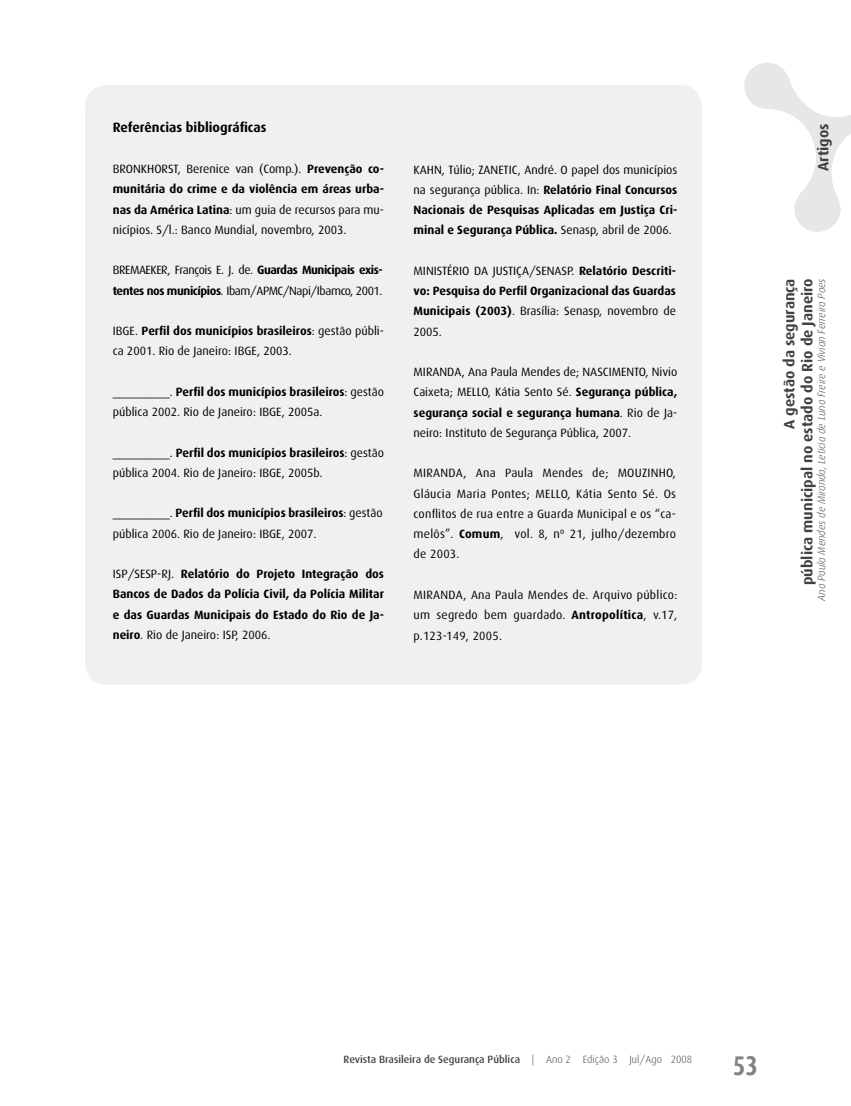
<style>
.page{position:relative;width:851px;height:1106px;background:#fff}
.page>*{position:absolute;margin:0;border:0;box-sizing:border-box;transform-origin:0 0}
.t1{font:700 27px "Dax Condensed";color:#808285}
.t2{font:700 15px/18px "Dax";color:#414142;text-align:right}
.t3{font:700 13.5px "Dax";color:#000}
.t4{font:12px/20.2px "Dax";color:#000;text-align:justify}
.t5{font:700 12px/20.2px "Dax";color:#000;text-align:justify}
.t6{font:12px/20.2px "Dax";letter-spacing:-.035em;color:#000}
.t7{font:italic 300 10.5px "Dax";color:#414142}
.t8{font:500 10.5px "Dax";color:#414142}
.s1{font-weight:700}
.s2{font-style:italic}
.s3{font-weight:400}
.s4{font-weight:400;font-style:italic}
.s5{font-weight:300}
</style>
<div class="page">
<svg style="left:744px;top:62px;width:106px;height:170px"></svg>
<div style="left:85px;top:85px;width:617px;height:599px;background:#eff0f0;border-radius:21px"></div>
<p class="t3" style="left:113px;top:120px;width:155px">Referências bibliográficas</p>
<p class="t4" style="left:113px;top:159px;width:15px">Bronkhorst</p>
<p class="t4" style="left:113px;top:159px;width:273px;text-indent:65px">, Berenice van (Comp.). <span class="s1">Prevenção co&shy;munitária do crime e da violência em áreas urba&shy;nas da América Latina</span>: um guia de recursos para mu&shy;nicípios. S/l.: Banco Mundial, novembro, 2003.</p>
<p class="t6" style="left:113px;top:260px;width:271px">BREMAEKER, François E. J. de. <span class="s1">Guardas Municipais exis&shy;tentes nos municípios</span><span class="s2">.</span> Ibam/APMC/Napi/Ibamco, 2001.</p>
<p class="t4" style="left:113px;top:321px;width:273px">IBGE. <span class="s1">Perfil dos municípios brasileiros</span>: gestão públi&shy;ca 2001. Rio de Janeiro: IBGE, 2003.</p>
<p class="t4" style="left:113px;top:381px;width:273px">_________. <span class="s1">Perfil dos municípios brasileiros</span>: gestão pública 2002. Rio de Janeiro: IBGE, 2005a.</p>
<p class="t4" style="left:113px;top:442px;width:273px">_________. <span class="s1">Perfil dos municípios brasileiros</span>: gestão pública 2004. Rio de Janeiro: IBGE, 2005b.</p>
<p class="t4" style="left:113px;top:503px;width:271px">_________. <span class="s1">Perfil dos municípios brasileiros</span>: gestão pública 2006. Rio de Janeiro: IBGE, 2007.</p>
<p class="t5" style="left:113px;top:564px;width:273px"><span class="s3">ISP/SESP-RJ.</span> Relatório do Projeto Integração dos Bancos de Dados da Polícia Civil, da Polícia Militar e das Guardas Municipais do Estado do Rio de Ja&shy;neiro<span class="s4">.</span> <span class="s3">Rio de Janeiro: ISP, 2006.</span></p>
<p class="t4" style="left:413px;top:159px;width:265px">KAHN, Túlio; ZANETIC, André. O papel dos municípios</p>
<p class="t5" style="left:413px;top:180px;width:265px"><span class="s3">na segurança pública. In:</span> Relatório Final Concursos Nacionais de Pesquisas Aplicadas em Justiça Cri&shy;minal e Segurança Pública. <span class="s3">Senasp, abril de 2006.</span></p>
<p class="t5" style="left:413px;top:261px;width:264px"><span class="s3">MINISTÉRIO DA JUSTIÇA/SENASP.</span> Relatório Descriti&shy;vo: Pesquisa do Perfil Organizacional das Guardas Municipais (2003)<span class="s3">. Brasília: Senasp, novembro de 2005.</span></p>
<p class="t4" style="left:413px;top:362px;width:184px">MIRANDA, Ana Paula Mendes de; Nascimento</p>
<p class="t4" style="left:413px;top:362px;width:265px;text-indent:232px">, Nivio Caixeta; MELLO, Kátia Sento Sé. <span class="s1">Segurança pública, segurança social e segurança humana</span>. Rio de Ja&shy;neiro: Instituto de Segurança Pública, 2007.</p>
<p class="t4" style="left:413px;top:463px;width:264px">MIRANDA, Ana Paula Mendes de; MOUZINHO, Gláucia Maria Pontes; MELLO, Kátia Sento Sé. Os conflitos de rua entre a Guarda Municipal e os “ca&shy;melôs”. <span class="s1">Comum</span>, vol. 8, nº 21, julho/dezembro de 2003.</p>
<p class="t4" style="left:413px;top:585px;width:265px">MIRANDA, Ana Paula Mendes de. Arquivo público: um segredo bem guardado. <span class="s1">Antropolítica</span>, v.17, p.123-149, 2005.</p>
<p class="t2" style="left:814px;top:171px;width:49px;rotate:-90deg">Artigos</p>
<p class="t2" style="left:780px;top:585px;width:308px;rotate:-90deg">A gestão da segurança<br>pública municipal no estado do Rio de Janeiro</p>
<p class="t7" style="left:815px;top:600px;width:324px;rotate:-90deg">Ana Paula Mendes de Miranda, Leticia de Luna Freire e Vívian Ferreira Paes</p>
<p class="t8" style="left:343px;top:1054px;width:350px">Revista Brasileira de Segurança Pública <span class="s5">| Ano 2 Edição 3 Jul/Ago 2008</span></p>
<h1 class="t1" style="left:733px;top:1050px;width:26px">53</h1>
</div>
